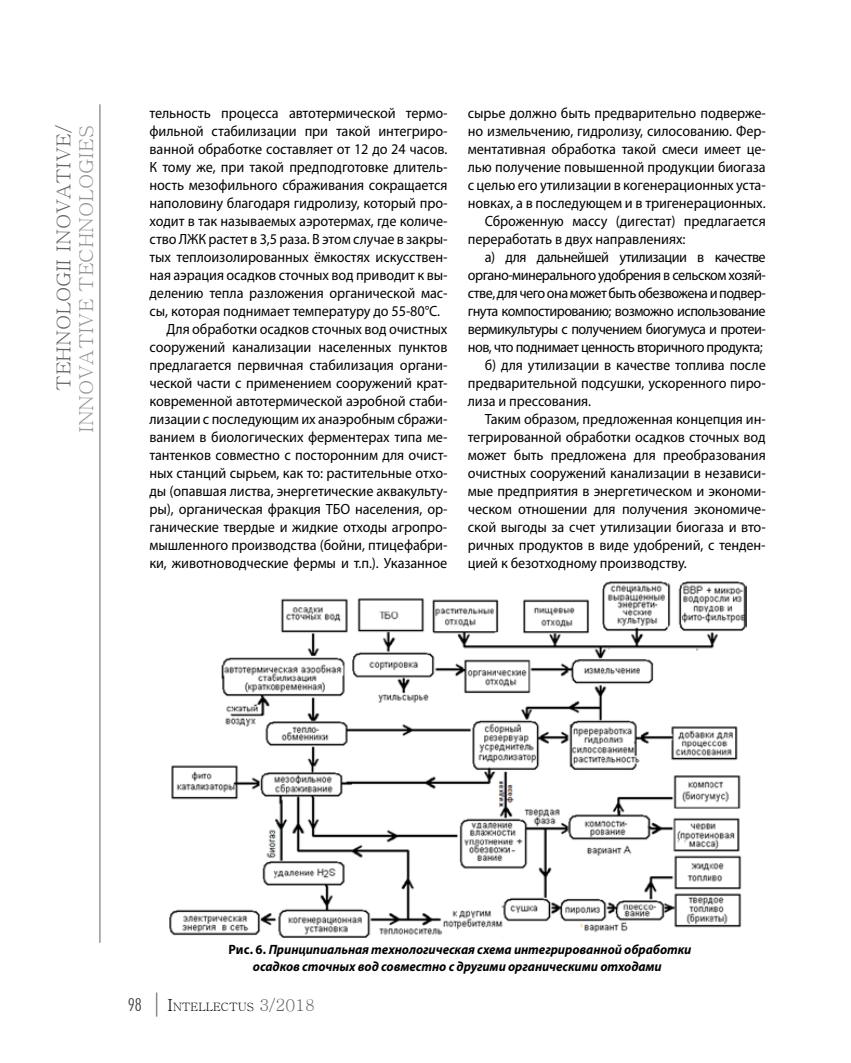
<style>
.page{position:relative;width:851px;height:1063px;background:#fff}
.page>*{position:absolute;margin:0;border:0;box-sizing:border-box;transform-origin:0 0}
.t1{font:19.2px "Batang";color:#939598;scale:1.06 1}
.t2{font:19.2px "Batang";color:#636466;scale:1.06 1}
.t3{font:14.85px "Myriad Pro";color:#000;scale:.94 1}
.t4{font:14.85px "Myriad Pro";letter-spacing:-.035em;color:#000;scale:.94 1}
.t5{font:14.85px "Myriad Pro";letter-spacing:-.03em;color:#000;scale:.94 1}
.t6{font:italic 700 13.5px/16.5px "Myriad Pro";color:#000;text-align:center;scale:.94 1}
.t7{font:11.55px "Batang";color:#000}
.s1{font-style:normal}
.s2{font-family:"Futura AT Light";font-stretch:condensed;font-size:18px;color:#414042}
.s3{font-family:"Futura AT Light";font-stretch:condensed;font-size:24px;color:#636466}
.s4{font-size:16.5px}
.s5{font-size:16.5px;color:#636466}
</style>
<div class="page">
<hr style="left:99px;top:104px;width:1px;height:839px;background:#636466">
<img style="left:169px;top:581px;width:577px;height:356px">
<p class="t2" style="left:54px;top:391px;width:252px;rotate:-90deg">tehnologii inovative/</p>
<p class="t1" style="left:76px;top:433px;width:292px;rotate:-90deg">innovative technologies</p>
<p class="t3" style="left:149px;top:105px;width:318px">тельность процесса автотермической термо-</p>
<p class="t3" style="left:149px;top:123px;width:318px">фильной стабилизации при такой интегриро-</p>
<p class="t3" style="left:149px;top:141px;width:318px">ванной обработке составляет от 12 до 24 часов.</p>
<p class="t3" style="left:149px;top:159px;width:318px">К тому же, при такой предподготовке длитель-</p>
<p class="t3" style="left:149px;top:177px;width:318px">ность мезофильного сбраживания сокращается</p>
<p class="t3" style="left:149px;top:195px;width:318px">наполовину благодаря гидролизу, который про-</p>
<p class="t3" style="left:149px;top:213px;width:318px">ходит в так называемых аэротермах, где количе-</p>
<p class="t3" style="left:149px;top:231px;width:318px">ство ЛЖК растет в 3,5 раза. В этом случае в закры-</p>
<p class="t3" style="left:149px;top:249px;width:318px">тых теплоизолированных ёмкостях искусствен-</p>
<p class="t3" style="left:149px;top:267px;width:318px">ная аэрация осадков сточных вод приводит к вы-</p>
<p class="t3" style="left:149px;top:285px;width:318px">делению тепла разложения органической мас-</p>
<p class="t3" style="left:149px;top:303px;width:311px">сы, которая поднимает температуру до 55-80°С.</p>
<p class="t3" style="left:166px;top:321px;width:300px">Для обработки осадков сточных вод очистных</p>
<p class="t3" style="left:149px;top:339px;width:318px">сооружений канализации населенных пунктов</p>
<p class="t3" style="left:149px;top:357px;width:318px">предлагается первичная стабилизация органи-</p>
<p class="t3" style="left:149px;top:375px;width:318px">ческой части с применением сооружений крат-</p>
<p class="t3" style="left:149px;top:393px;width:318px">ковременной автотермической аэробной стаби-</p>
<p class="t3" style="left:149px;top:411px;width:318px">лизации с последующим их анаэробным сбражи-</p>
<p class="t3" style="left:149px;top:429px;width:318px">ванием в биологических ферментерах типа ме-</p>
<p class="t3" style="left:149px;top:447px;width:318px">тантенков совместно с посторонним для очист-</p>
<p class="t3" style="left:149px;top:465px;width:318px">ных станций сырьем, как то: растительные отхо-</p>
<p class="t3" style="left:149px;top:483px;width:318px">ды (опавшая листва, энергетические аквакульту-</p>
<p class="t3" style="left:149px;top:501px;width:318px">ры), органическая фракция ТБО населения, ор-</p>
<p class="t3" style="left:149px;top:519px;width:318px">ганические твердые и жидкие отходы агропро-</p>
<p class="t3" style="left:149px;top:537px;width:318px">мышленного производства (бойни, птицефабри-</p>
<p class="t3" style="left:149px;top:555px;width:318px">ки, животноводческие фермы и т.п.). Указанное</p>
<p class="t3" style="left:468px;top:105px;width:318px">сырье должно быть предварительно подверже-</p>
<p class="t3" style="left:468px;top:123px;width:318px">но измельчению, гидролизу, силосованию. Фер-</p>
<p class="t3" style="left:468px;top:141px;width:318px">ментативная обработка такой смеси имеет це-</p>
<p class="t3" style="left:468px;top:159px;width:318px">лью получение повышенной продукции биогаза</p>
<p class="t3" style="left:468px;top:177px;width:318px">с целью его утилизации в когенерационных уста-</p>
<p class="t3" style="left:468px;top:195px;width:318px">новках, а в последующем и в тригенерационных.</p>
<p class="t3" style="left:485px;top:213px;width:300px">Сброженную массу (дигестат) предлагается</p>
<p class="t3" style="left:468px;top:231px;width:233px">переработать в двух направлениях:</p>
<p class="t5" style="left:485px;top:249px;width:300px">а) для дальнейшей утилизации в качестве</p>
<p class="t3" style="left:468px;top:267px;width:318px">органо-минерального удобрения в сельском хозяй-</p>
<p class="t3" style="left:468px;top:285px;width:318px">стве, для чего она может быть обезвожена и подвер-</p>
<p class="t3" style="left:468px;top:303px;width:318px">гнута компостированию; возможно использование</p>
<p class="t4" style="left:467px;top:321px;width:318px">вермикультуры с получением биогумуса и протеи-</p>
<p class="t3" style="left:467px;top:339px;width:315px">нов, что поднимает ценность вторичного продукта;</p>
<p class="t3" style="left:484px;top:357px;width:300px">б) для утилизации в качестве топлива после</p>
<p class="t3" style="left:467px;top:375px;width:318px">предварительной подсушки, ускоренного пиро-</p>
<p class="t3" style="left:467px;top:393px;width:133px">лиза и прессования.</p>
<p class="t3" style="left:484px;top:411px;width:300px">Таким образом, предложенная концепция ин-</p>
<p class="t3" style="left:467px;top:429px;width:318px">тегрированной обработки осадков сточных вод</p>
<p class="t3" style="left:467px;top:447px;width:318px">может быть предложена для преобразования</p>
<p class="t3" style="left:467px;top:465px;width:318px">очистных сооружений канализации в независи-</p>
<p class="t3" style="left:467px;top:483px;width:318px">мые предприятия в энергетическом и экономи-</p>
<p class="t3" style="left:467px;top:501px;width:318px">ческом отношении для получения экономиче-</p>
<p class="t3" style="left:467px;top:519px;width:318px">ской выгоды за счет утилизации биогаза и вто-</p>
<p class="t3" style="left:467px;top:537px;width:318px">ричных продуктов в виде удобрений, с тенден-</p>
<p class="t3" style="left:467px;top:555px;width:235px">цией к безотходному производству.</p>
<p class="t6" style="left:228px;top:941px;width:494px"><span class="s1">Рис. 6</span>. Принципиальная технологическая схема интегрированной обработки осадков сточных вод совместно с другими органическими отходами</p>
<p class="t7" style="left:128px;top:1001px;width:188px"><span class="s2">98</span> <span class="s3">|</span> <span class="s4">I</span>NTELLECTUS <span class="s5">3/2018</span></p>
</div>
